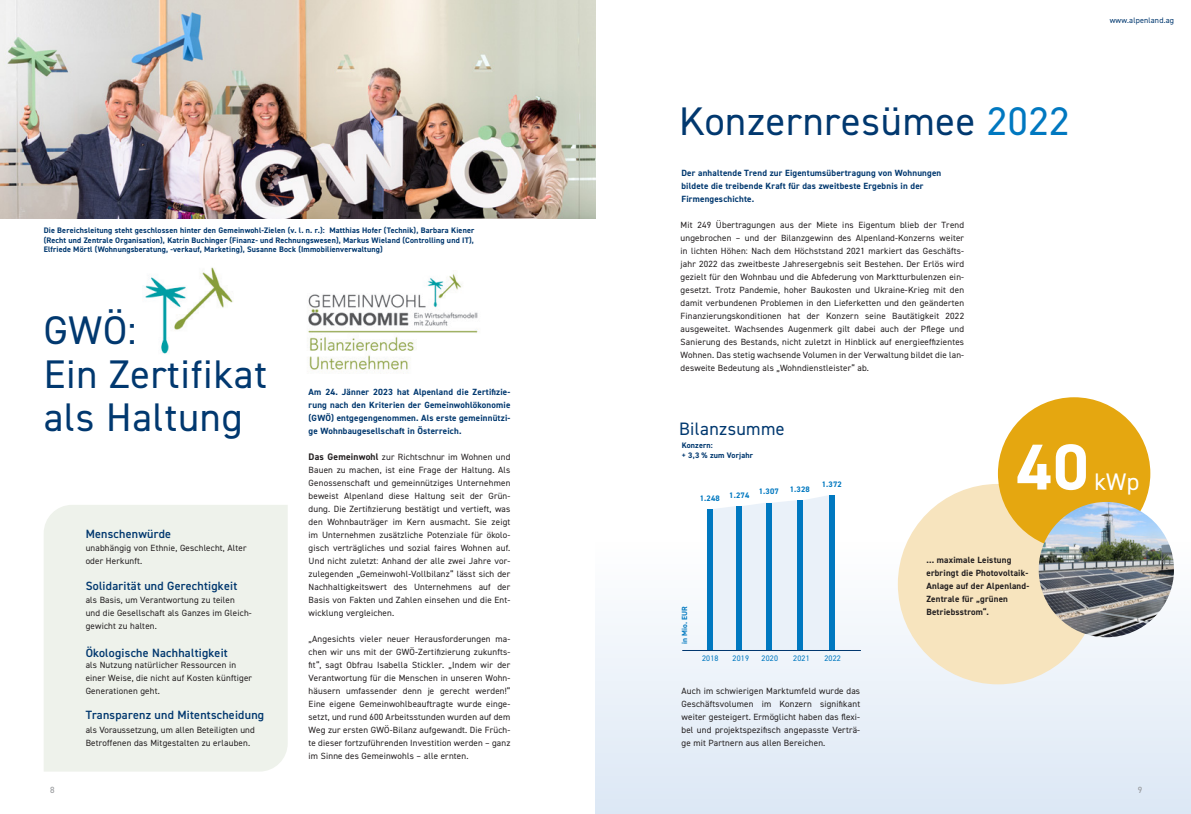
<style>
.page{position:relative;width:1191px;height:814px;background:#fff}
.page>*{position:absolute;margin:0;border:0;box-sizing:border-box;transform-origin:0 0}
.Headline_1_1{font:700 65px "DIN2014";color:#fff}
.Headline_1_1-2{font:40px "DIN2014";letter-spacing:.02em;color:#01386f}
.Headline_1_1-3{font:24px "DIN2014";color:#fff}
.Headline_1_1-4{font:18px "DIN2014";letter-spacing:.02em;color:#01386f}
.Headline_1_1-5{font:600 12px "DIN2014";letter-spacing:.02em;color:#01386f}
.t1{font:9px/13px "DIN2014";letter-spacing:.02em;color:#231f20;text-align:justify}
.Headline_1_1-6{font:700 9px/13px "DIN2014";letter-spacing:.02em;color:#01386f;text-align:justify}
.Headline_1_1-7{font:700 9px/13px "DIN2014";letter-spacing:.02em;color:#231f20}
.t2{font:9px "DIN2014";color:#939598}
.Subline{font:700 8px/9.6px "DIN2014";letter-spacing:.02em;color:#01386f;text-align:justify}
.Subline-2{font:700 8px "DIN2014";letter-spacing:.02em;color:#0078c0}
.Subline-3{font:8px "DIN2014";letter-spacing:.02em;color:#0078c0}
.t3{font:8px "DIN2014";letter-spacing:.02em;color:#01386f}
.t4{font:700 7.5px "DIN2014";letter-spacing:.02em;color:#0078c0}
.s1{font-weight:700;font-size:9.5px}
.s2{color:#0078c0}
</style>
<div class="page">
<div style="left:595px;top:542px;width:596px;height:272px;background:linear-gradient(to bottom,#fefefe,#dce7f5)"></div>
<div style="left:44px;top:505px;width:244px;height:266px;background:#eef2eb"></div>
<div style="left:898px;top:484px;width:200px;height:200px;background:#f7e4be;border-radius:50%"></div>
<div style="left:998px;top:397px;width:152px;height:152px;background:#e5a710;border-radius:50%"></div>
<img style="left:1038px;top:502px;width:136px;height:135px;border-radius:68px">
<img style="left:145px;top:267px;width:88px;height:87px">
<img style="left:308px;top:274px;width:170px;height:98px">
<svg style="left:712px;top:495px;width:117px;height:155px"></svg>
<div style="left:707px;top:509px;width:5px;height:141px;background:#0078c0"></div>
<div style="left:736px;top:506px;width:6px;height:144px;background:#0078c0"></div>
<div style="left:766px;top:502px;width:5px;height:148px;background:#0078c0"></div>
<div style="left:829px;top:495px;width:5px;height:155px;background:#0078c0"></div>
<div style="left:797px;top:500px;width:6px;height:150px;background:#0078c0"></div>
<hr style="left:682px;top:650px;width:179px;height:1px;background:#01386f">
<img style="left:0;top:0;width:595px;height:218px">
<p class="Subline" style="left:44px;top:225px;width:432px">Die Bereichsleitung steht geschlossen hinter den Gemeinwohl-Zielen (v. l. n. r.): Matthias Hofer (Technik), Barbara Kiener (Recht und Zentrale Organisation), Katrin Buchinger (Finanz- und Rechnungswesen), Markus Wieland (Controlling und IT), Elfriede Mörtl (Wohnungsberatung, -verkauf, Marketing), Susanne Bock (Immobilienverwaltung)</p>
<p class="Headline_1_1-2" style="left:44px;top:306px;width:94px">GWÖ:</p>
<p class="Headline_1_1-2" style="left:44px;top:349px;width:225px">Ein Zertifikat</p>
<p class="Headline_1_1-2" style="left:44px;top:392px;width:200px">als Haltung</p>
<p class="Headline_1_1-5" style="left:86px;top:526px;width:87px">Menschenwürde</p>
<p class="t2" style="left:50px;top:784px;width:6px">8</p>
<p class="t1" style="left:86px;top:541px;width:163px">unabhängig von Ethnie, Geschlecht, Alter oder Herkunft.</p>
<p class="t1" style="left:86px;top:593px;width:168px;text-align:left">als Basis, um Verantwortung zu teilen<br>und die Gesellschaft als Ganzes im Gleich&shy;gewicht zu halten.</p>
<p class="t1" style="left:86px;top:658px;width:168px;text-align:left">als Nutzung natürlicher Ressourcen in einer Weise, die nicht auf Kosten künftiger<br>Generationen geht.</p>
<p class="t1" style="left:86px;top:723px;width:171px">als Voraussetzung, um allen Beteiligten und<br>Betroffenen das Mitgestalten zu erlauben.</p>
<p class="Headline_1_1-5" style="left:86px;top:578px;width:153px">Solidarität und Gerechtigkeit</p>
<p class="Headline_1_1-5" style="left:86px;top:645px;width:144px">Ökologische Nachhaltigkeit</p>
<p class="Headline_1_1-5" style="left:86px;top:707px;width:180px">Transparenz und Mitentscheidung</p>
<p class="Headline_1_1-6" style="left:309px;top:385px;width:203px">Am 24. Jänner 2023 hat Alpenland die Zertifizie&shy;rung nach den Kriterien der Gemeinwohlökonomie (GWÖ) entgegengenommen. Als erste gemeinnützi&shy;ge Wohnbaugesellschaft in Österreich.</p>
<p class="t1" style="left:309px;top:450px;width:203px"><span class="s1">Das Gemeinwohl</span> zur Richtschnur im Wohnen und Bauen zu machen, ist eine Frage der Haltung. Als Genossenschaft und gemeinnütziges Unternehmen beweist Alpenland diese Haltung seit der Grün&shy;dung. Die Zertifizierung bestätigt und vertieft, was den Wohnbauträger im Kern ausmacht. Sie zeigt im Unternehmen zusätzliche Potenziale für ökolo&shy;gisch verträgliches und sozial faires Wohnen auf.<br>Und nicht zuletzt: Anhand der alle zwei Jahre vor&shy;zulegenden „Gemeinwohl-Vollbilanz“ lässt sich der Nachhaltigkeitswert des Unternehmens auf der Basis von Fakten und Zahlen einsehen und die Ent&shy;wicklung vergleichen.</p>
<p class="t1" style="left:309px;top:632px;width:203px">„Angesichts vieler neuer Herausforderungen ma&shy;chen wir uns mit der GWÖ-Zertifizierung zukunfts&shy;fit“, sagt Obfrau Isabella Stickler. „Indem wir der Verantwortung für die Menschen in unseren Wohn&shy;häusern umfassender denn je gerecht werden!“ Eine eigene Gemeinwohlbeauftragte wurde einge&shy;setzt, und rund 600 Arbeitsstunden wurden auf dem Weg zur ersten GWÖ-Bilanz aufgewandt. Die Früch&shy;te dieser fortzuführenden Investition werden – ganz im Sinne des Gemeinwohls – alle ernten.</p>
<p class="t3" style="left:1109px;top:15px;width:66px">www.alpenland.ag</p>
<p class="Headline_1_1-2" style="left:679px;top:96px;width:392px">Konzernresümee <span class="s2">2022</span></p>
<p class="Headline_1_1-6" style="left:681px;top:166px;width:261px;text-align:left">Der anhaltende Trend zur Eigentumsübertragung von Wohnungen bildete die treibende Kraft für das zweitbeste Ergebnis in der<br>Firmengeschichte.</p>
<p class="t1" style="left:680px;top:218px;width:285px">Mit 249 Übertragungen aus der Miete ins Eigentum blieb der Trend ungebrochen – und der Bilanzgewinn des Alpenland-Konzerns weiter in lichten Höhen: Nach dem Höchststand 2021 markiert das Geschäfts&shy;jahr 2022 das zweitbeste Jahresergebnis seit Bestehen. Der Erlös wird gezielt für den Wohnbau und die Abfederung von Marktturbulenzen ein&shy;gesetzt. Trotz Pandemie, hoher Baukosten und Ukraine-Krieg mit den damit verbundenen Problemen in den Lieferketten und den geänderten Finanzierungskonditionen hat der Konzern seine Bautätigkeit 2022 ausgeweitet. Wachsendes Augenmerk gilt dabei auch der Pflege und Sanierung des Bestands, nicht zuletzt in Hinblick auf energieeffizientes Wohnen. Das stetig wachsende Volumen in der Verwaltung bildet die lan&shy;desweite Bedeutung als „Wohndienstleister“ ab.</p>
<p class="Headline_1_1-4" style="left:679px;top:417px;width:107px">Bilanzsumme</p>
<p class="Subline" style="left:681px;top:441px;width:33px">Konzern:</p>
<p class="Subline" style="left:681px;top:450px;width:73px">+ 3,3 % zum Vorjahr</p>
<p class="Subline-2" style="left:700px;top:493px;width:22px">1.248</p>
<p class="Subline-2" style="left:729px;top:490px;width:22px">1.274</p>
<p class="Subline-2" style="left:758px;top:486px;width:22px">1.307</p>
<p class="Subline-2" style="left:790px;top:484px;width:22px">1.328</p>
<p class="Subline-2" style="left:821px;top:479px;width:22px">1.372</p>
<p class="Headline_1_1" style="left:1016px;top:424px;width:73px">40</p>
<p class="Headline_1_1-3" style="left:1094px;top:466px;width:46px">kWp</p>
<p class="t4" style="left:679px;top:644px;width:40px;rotate:-90deg">in Mio. EUR</p>
<p class="Subline-3" style="left:702px;top:652px;width:18px">2018</p>
<p class="Subline-3" style="left:732px;top:652px;width:18px">2019</p>
<p class="Subline-3" style="left:761px;top:652px;width:18px">2020</p>
<p class="Subline-3" style="left:793px;top:652px;width:18px">2021</p>
<p class="Subline-3" style="left:824px;top:652px;width:18px">2022</p>
<p class="t1" style="left:681px;top:684px;width:180px">Auch im schwierigen Marktumfeld wurde das Geschäftsvolumen im Konzern signifikant weiter gesteigert. Ermöglicht haben das flexi&shy;bel und projektspezifisch angepasste Verträ&shy;ge mit Partnern aus allen Bereichen.</p>
<p class="Headline_1_1-7" style="left:926px;top:553px;width:104px">... maximale Leistung erbringt die Photovoltaik-<br>Anlage auf der Alpenland-<br>Zentrale für „grünen<br>Betriebsstrom“.</p>
<p class="t2" style="left:1137px;top:784px;width:6px">9</p>
</div>
